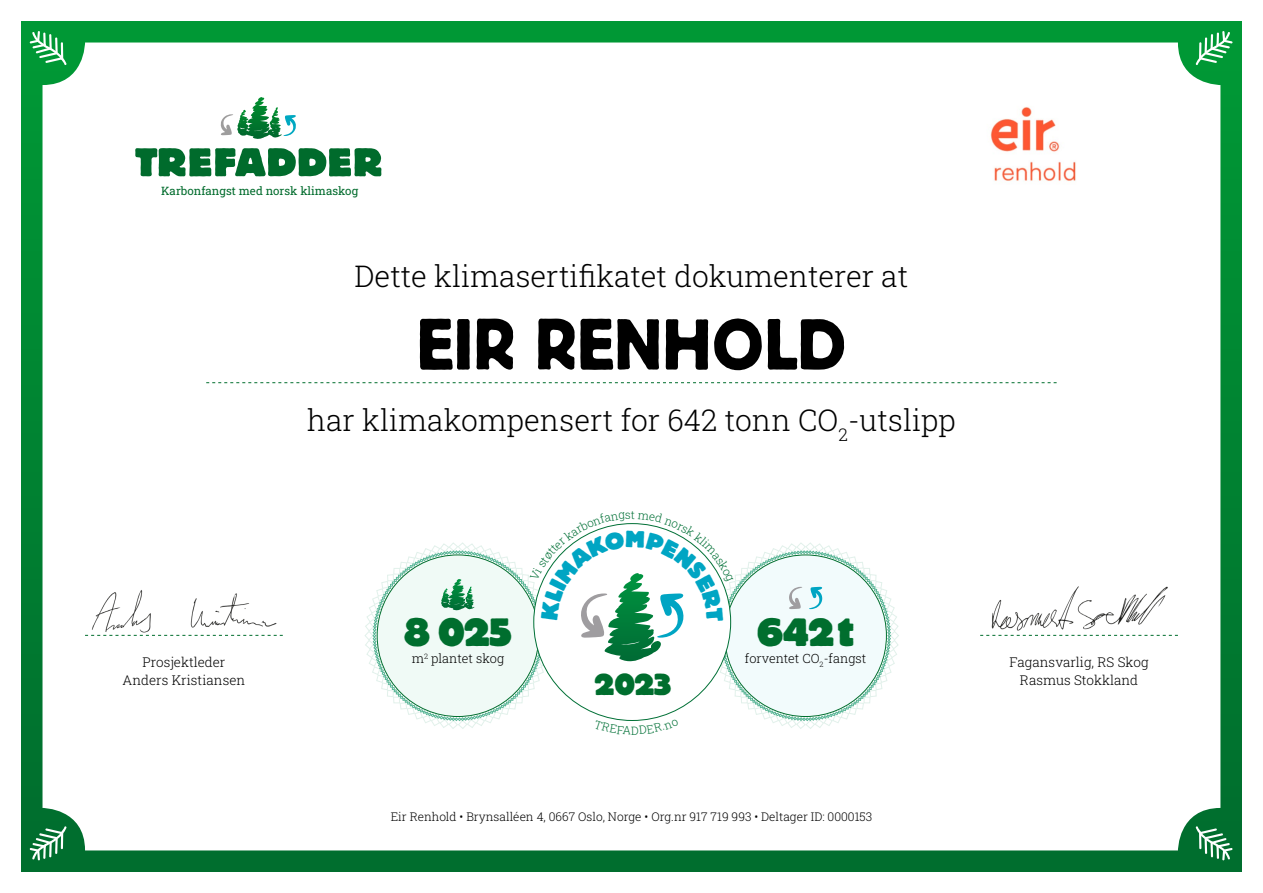
<style>
.page{position:relative;width:1263px;height:893px;background:#fff}
.page>*{position:absolute;margin:0;border:0;box-sizing:border-box;transform-origin:0 0}
.t1{font:72px "Block BE";letter-spacing:.02em;color:#000}
.t2{font:800 39px "Block BE";color:#006e2e}
.t3{font:800 30.9px "Block BE";color:#007036}
.t4{font:30px "Roboto Slab";color:#000}
.t5{font:800 30px "Block BE";color:#006e2e}
.t6{font:13.5px/18px "Roboto Slab";color:#000;text-align:center}
.t7{font:12.75px "Roboto Slab";color:#000}
.t8{font:12px "Roboto Slab";color:#000}
.t9{font:11.55px "Roboto Slab";color:#006b2c}
.t10{font:300 11.55px "Roboto Slab";color:#007036}
</style>
<div class="page">
<div style="left:21px;top:21px;width:1221px;height:851px;background:linear-gradient(to bottom,#009a36,#006c2d)"></div>
<div style="left:43px;top:43px;width:1177px;height:807px;background:#fff;border-radius:43px"></div>
<img style="left:990px;top:107px;width:86px;height:74px">
<svg style="left:206px;top:382px;width:851px;height:1px"></svg>
<svg style="left:85px;top:635px;width:198px;height:1px"></svg>
<svg style="left:980px;top:635px;width:198px;height:1px"></svg>
<svg style="left:1196px;top:31px;width:36px;height:34px"></svg>
<svg style="left:1196px;top:826px;width:36px;height:34px"></svg>
<svg style="left:30px;top:31px;width:37px;height:34px"></svg>
<svg style="left:30px;top:826px;width:37px;height:34px"></svg>
<img style="left:91px;top:590px;width:186px;height:43px">
<img style="left:991px;top:586px;width:177px;height:45px">
<svg style="left:220px;top:97px;width:76px;height:42px"></svg>
<svg style="left:135px;top:148px;width:246px;height:28px"></svg>
<svg style="left:364px;top:523px;width:535px;height:206px"></svg>
<p class="t9" style="left:161px;top:183px;width:199px">Karbonfangst med norsk klimaskog</p>
<p class="t4" style="left:355px;top:255px;width:555px">Dette klimasertifikatet dokumenterer at</p>
<h1 class="t1" style="left:417px;top:304px;width:431px">EIR RENHOLD</h1>
<p class="t4" style="left:307px;top:400px;width:650px">har klimakompensert for 642 tonn CO<sub>2</sub>-utslipp</p>
<p class="t10" style="left:631px;top:506px;width:6px">t</p>
<h2 class="t2" style="left:404px;top:611px;width:109px">8 025</h2>
<h2 class="t2" style="left:758px;top:611px;width:98px">642 t</h2>
<p class="t7" style="left:745px;top:650px;width:123px">forventet CO<sub>2</sub>-fangst</p>
<p class="t7" style="left:412px;top:650px;width:94px">m<sup>2</sup> plantet skog</p>
<p class="t6" style="left:123px;top:653px;width:124px">Prosjektleder<br>Anders Kristiansen</p>
<p class="t6" style="left:1009px;top:653px;width:141px">Fagansvarlig, RS Skog<br>Rasmus Stokkland</p>
<p class="t3" style="left:591px;top:665px;width:85px">2022</p>
<p class="t5" style="left:595px;top:668px;width:78px">2023</p>
<p class="t8" style="left:391px;top:808px;width:483px">Eir Renhold • Brynsalléen 4, 0667 Oslo, Norge • Org.nr 917 719 993 • Deltager ID: 0000153</p>
</div>
